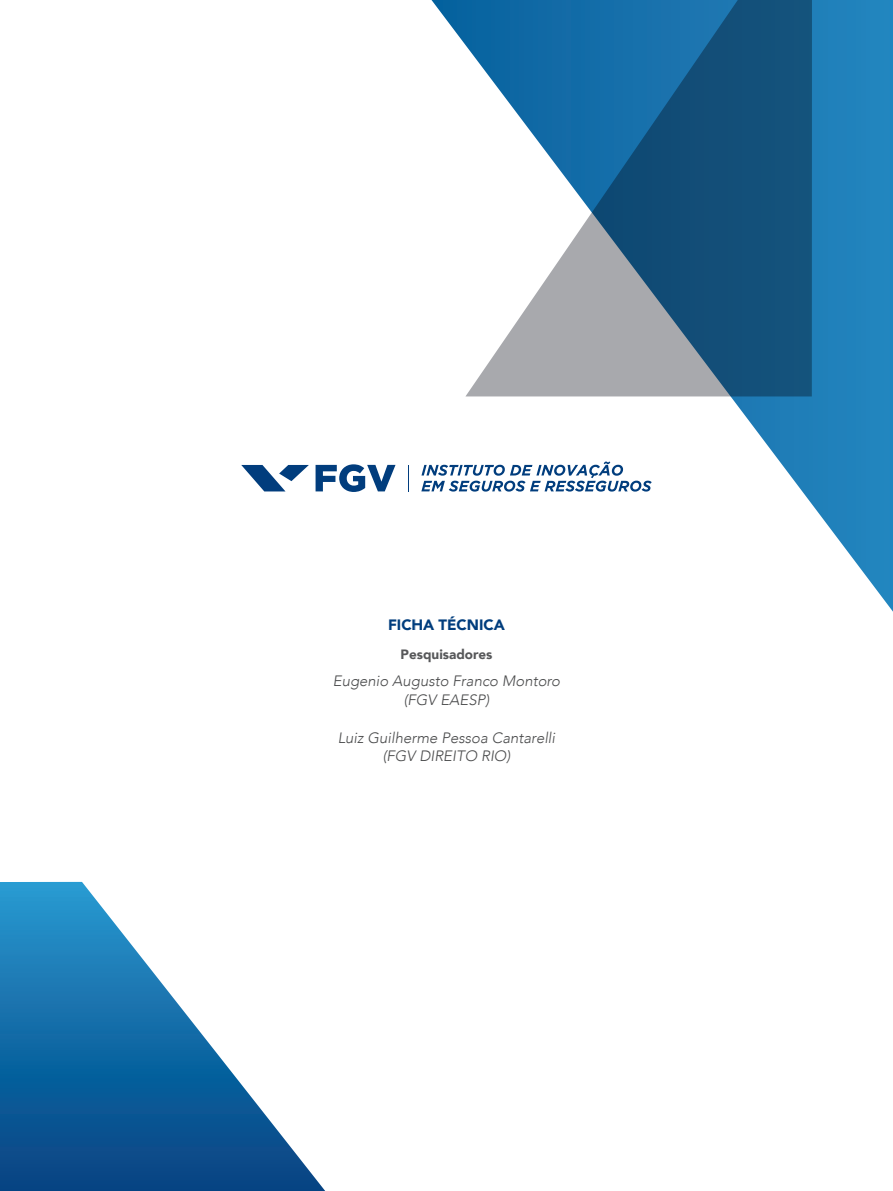
<style>
.page{position:relative;width:893px;height:1191px;background:#fff}
.page>*{position:absolute;margin:0;border:0;box-sizing:border-box;transform-origin:0 0}
.Corpo_de_texto{font:italic 300 15px "Avenir";color:#4b4c4d}
.Corpo_de_texto-2{font:900 15px "Avenir";color:#013d7d}
.Corpo_de_texto-3{font:900 13.5px "Avenir";color:#57585a}
</style>
<div class="page">
<svg style="left:316px;top:464px;width:79px;height:28px"></svg>
<svg style="left:241px;top:465px;width:68px;height:26px"></svg>
<svg style="left:421px;top:0;width:472px;height:612px"></svg>
<svg style="left:465px;top:0;width:347px;height:396px"></svg>
<svg style="left:0;top:882px;width:325px;height:309px"></svg>
<p class="Corpo_de_texto-2" style="left:388px;top:611px;width:118px">FICHA TÉCNICA</p>
<p class="Corpo_de_texto-3" style="left:401px;top:643px;width:93px">Pesquisadores</p>
<p class="Corpo_de_texto" style="left:333px;top:672px;width:229px">Eugenio Augusto Franco Montoro</p>
<p class="Corpo_de_texto" style="left:404px;top:691px;width:87px">(FGV EAESP)</p>
<p class="Corpo_de_texto" style="left:338px;top:728px;width:219px">Luiz Guilherme Pessoa Cantarelli</p>
<p class="Corpo_de_texto" style="left:383px;top:747px;width:129px">(FGV DIREITO RIO)</p>
</div>
